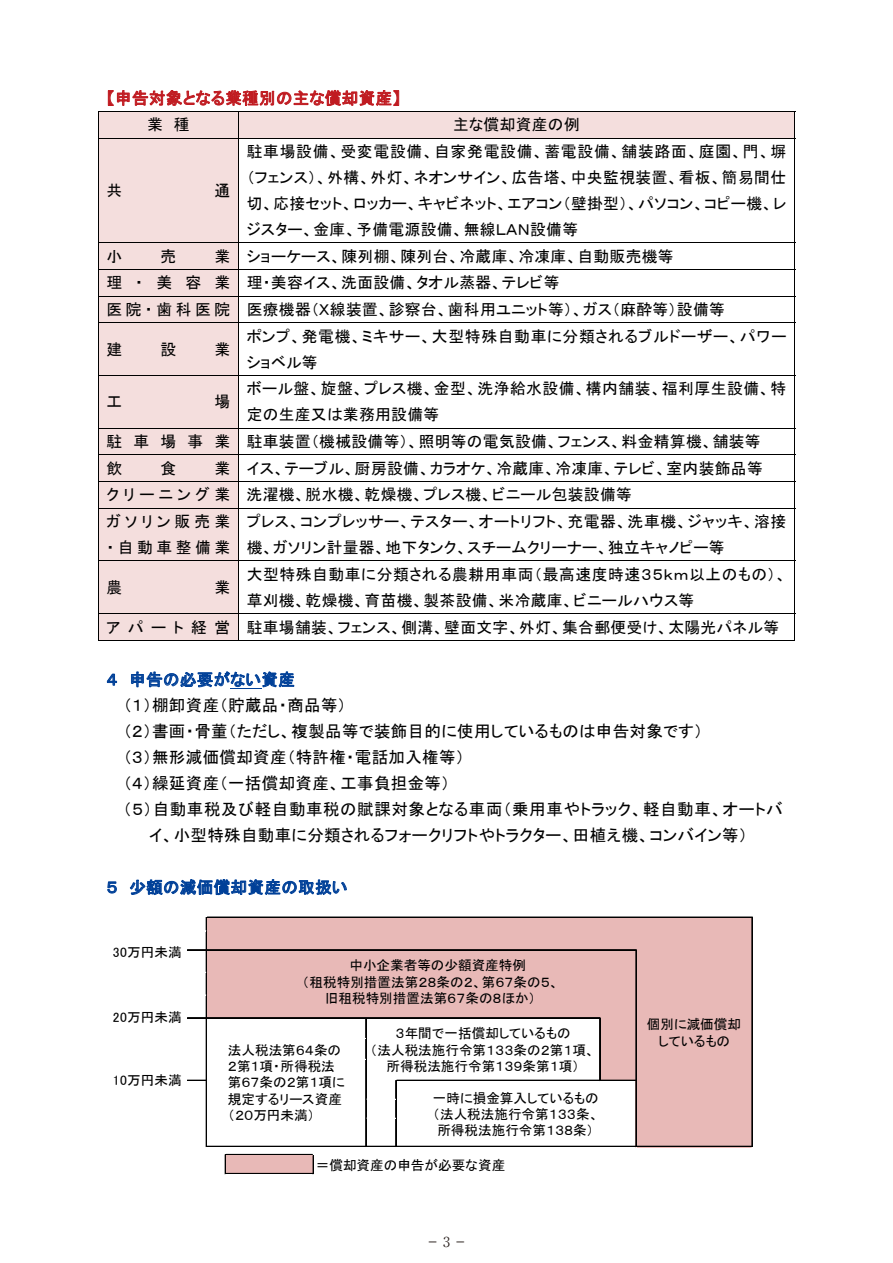
<style>
.page{position:relative;width:893px;height:1263px;background:#fff}
.page>*{position:absolute;margin:0;border:0;box-sizing:border-box;transform-origin:0 0}
.t1{font:16.5px "MS P Gothic";letter-spacing:.02em;color:#000}
.t2{font:16.5px "MS P Gothic";letter-spacing:.04em;color:#000}
.t3{font:16.5px "MS P Gothic";letter-spacing:.025em;color:#004098}
.t4{font:16.5px "MS P Gothic";letter-spacing:.025em;color:#c01b21}
.t5{font:15.75px/26px "MS P Gothic";letter-spacing:.025em;color:#000}
.t6{font:500 13.8px "Ryumin Pr 6";color:#221815}
.t7{font:13.65px/16.4px "MS P Gothic";color:#000;text-align:center}
.s1{font-weight:300}
</style>
<div class="page">
<div style="left:99px;top:112px;width:139px;height:26px;background:#f4dedd"></div>
<div style="left:247px;top:112px;width:540px;height:26px;background:#f4dedd"></div>
<hr style="left:98px;top:111px;width:697px;height:1px;background:#000">
<svg style="left:98px;top:112px;width:1px;height:26px"></svg>
<svg style="left:108px;top:90px;width:291px;height:48px"></svg>
<svg style="left:794px;top:112px;width:1px;height:26px"></svg>
<div style="left:99px;top:138px;width:139px;height:104px;background:#f4dedd"></div>
<hr style="left:98px;top:138px;width:697px;height:1px;background:#000">
<hr style="left:98px;top:138px;width:1px;height:104px;background:#000">
<hr style="left:238px;top:138px;width:1px;height:104px;background:#000">
<hr style="left:794px;top:138px;width:1px;height:104px;background:#000">
<div style="left:99px;top:243px;width:139px;height:26px;background:#f4dedd"></div>
<hr style="left:98px;top:242px;width:697px;height:1px;background:#000">
<div style="left:99px;top:270px;width:139px;height:26px;background:#f4dedd"></div>
<hr style="left:98px;top:269px;width:697px;height:1px;background:#000">
<div style="left:99px;top:296px;width:139px;height:26px;background:#f4dedd"></div>
<hr style="left:98px;top:296px;width:697px;height:1px;background:#000">
<svg style="left:98px;top:243px;width:1px;height:79px"></svg>
<svg style="left:238px;top:243px;width:1px;height:79px"></svg>
<svg style="left:794px;top:243px;width:1px;height:79px"></svg>
<div style="left:99px;top:323px;width:139px;height:52px;background:#f4dedd"></div>
<hr style="left:98px;top:322px;width:697px;height:1px;background:#000">
<hr style="left:98px;top:323px;width:1px;height:52px;background:#000">
<hr style="left:238px;top:323px;width:1px;height:52px;background:#000">
<hr style="left:794px;top:323px;width:1px;height:52px;background:#000">
<div style="left:99px;top:376px;width:139px;height:52px;background:#f4dedd"></div>
<hr style="left:98px;top:375px;width:697px;height:1px;background:#000">
<hr style="left:98px;top:376px;width:1px;height:52px;background:#000">
<hr style="left:238px;top:376px;width:1px;height:52px;background:#000">
<hr style="left:794px;top:376px;width:1px;height:52px;background:#000">
<div style="left:99px;top:428px;width:139px;height:26px;background:#f4dedd"></div>
<hr style="left:98px;top:428px;width:697px;height:1px;background:#000">
<div style="left:99px;top:455px;width:139px;height:26px;background:#f4dedd"></div>
<hr style="left:98px;top:454px;width:697px;height:1px;background:#000">
<div style="left:99px;top:482px;width:139px;height:26px;background:#f4dedd"></div>
<hr style="left:98px;top:481px;width:697px;height:1px;background:#000">
<svg style="left:98px;top:429px;width:1px;height:79px"></svg>
<svg style="left:238px;top:429px;width:1px;height:79px"></svg>
<svg style="left:794px;top:429px;width:1px;height:79px"></svg>
<div style="left:99px;top:509px;width:139px;height:51px;background:#f4dedd"></div>
<hr style="left:98px;top:508px;width:697px;height:1px;background:#000">
<hr style="left:98px;top:509px;width:1px;height:51px;background:#000">
<hr style="left:238px;top:509px;width:1px;height:51px;background:#000">
<hr style="left:794px;top:509px;width:1px;height:51px;background:#000">
<div style="left:99px;top:561px;width:139px;height:52px;background:#f4dedd"></div>
<hr style="left:98px;top:560px;width:697px;height:1px;background:#000">
<hr style="left:98px;top:561px;width:1px;height:52px;background:#000">
<hr style="left:238px;top:561px;width:1px;height:52px;background:#000">
<hr style="left:794px;top:561px;width:1px;height:52px;background:#000">
<div style="left:99px;top:614px;width:139px;height:26px;background:#f4dedd"></div>
<hr style="left:98px;top:613px;width:697px;height:1px;background:#000">
<svg style="left:98px;top:614px;width:1px;height:26px"></svg>
<hr style="left:98px;top:640px;width:140px;height:1px;background:#000">
<svg style="left:238px;top:614px;width:1px;height:27px"></svg>
<hr style="left:239px;top:640px;width:555px;height:1px;background:#000">
<svg style="left:794px;top:614px;width:1px;height:27px"></svg>
<svg style="left:107px;top:674px;width:10px;height:11px"></svg>
<svg style="left:131px;top:671px;width:163px;height:16px"></svg>
<hr style="left:230px;top:688px;width:31px;height:1px;background:#004098">
<svg style="left:107px;top:881px;width:10px;height:12px"></svg>
<svg style="left:130px;top:879px;width:217px;height:16px"></svg>
<div style="left:206px;top:917px;width:547px;height:101px;background:#e8b9b7"></div>
<div style="left:600px;top:1018px;width:153px;height:63px;background:#e8b9b7"></div>
<div style="left:636px;top:1080px;width:117px;height:67px;background:#e8b9b7"></div>
<div style="left:225px;top:1154px;width:89px;height:20px;background:#e8b9b7"></div>
<svg style="left:187px;top:1080px;width:19px;height:1px"></svg>
<hr style="left:206px;top:917px;width:1px;height:230px;background:#000">
<hr style="left:365px;top:1018px;width:1px;height:129px;background:#000">
<hr style="left:366px;top:1018px;width:1px;height:129px;background:#000">
<hr style="left:395px;top:1080px;width:1px;height:67px;background:#000">
<hr style="left:396px;top:1080px;width:1px;height:67px;background:#000">
<hr style="left:599px;top:1018px;width:1px;height:63px;background:#000">
<hr style="left:600px;top:1018px;width:1px;height:63px;background:#000">
<hr style="left:636px;top:950px;width:1px;height:197px;background:#000">
<hr style="left:752px;top:918px;width:1px;height:229px;background:#000">
<hr style="left:226px;top:1154px;width:88px;height:1px;background:#000">
<hr style="left:226px;top:1173px;width:88px;height:1px;background:#000">
<svg style="left:225px;top:1154px;width:1px;height:21px"></svg>
<svg style="left:313px;top:1154px;width:1px;height:21px"></svg>
<hr style="left:207px;top:917px;width:546px;height:1px;background:#000">
<hr style="left:187px;top:949px;width:450px;height:1px;background:#000">
<hr style="left:187px;top:950px;width:450px;height:1px;background:#000">
<hr style="left:187px;top:1017px;width:413px;height:1px;background:#000">
<hr style="left:187px;top:1018px;width:414px;height:1px;background:#000">
<hr style="left:396px;top:1080px;width:241px;height:1px;background:#000">
<hr style="left:207px;top:1146px;width:546px;height:1px;background:#000">
<p class="t4" style="left:106px;top:90px;width:296px">【申告対象となる業種別の主な償却資産】</p>
<p class="t5" style="left:147px;top:112px;width:44px">業 種</p>
<p class="t5" style="left:453px;top:112px;width:128px">主な償却資産の例</p>
<p class="t5" style="left:106px;top:177px;width:17px">共</p>
<p class="t5" style="left:214px;top:177px;width:17px">通</p>
<p class="t5" style="left:247px;top:138px;width:541px;text-align:justify">駐車場設備、受変電設備、自家発電設備、蓄電設備、舗装路面、庭園、門、塀（フェンス）、外構、外灯、ネオンサイン、広告塔、中央監視装置、看板、簡易間仕切、応接セット、ロッカー、キャビネット、エアコン（壁掛型）、パソコン、コピー機、レジスター、金庫、予備電源設備、無線ＬＡＮ設備等</p>
<p class="t5" style="left:106px;top:243px;width:620px;line-height:26.7px;text-indent:108px">業 ショーケース、陳列棚、陳列台、冷蔵庫、冷凍庫、自動販売機等<br>理 ・ 美 容 業 理・美容イス、洗面設備、タオル蒸器、テレビ等<br>医院・歯科医院 医療機器（Ｘ線装置、診察台、歯科用ユニット等）、ガス（麻酔等）設備等</p>
<p class="t5" style="left:106px;top:336px;width:17px">建</p>
<p class="t5" style="left:160px;top:336px;width:17px">設</p>
<p class="t5" style="left:214px;top:336px;width:17px">業</p>
<p class="t5" style="left:106px;top:243px;width:17px">小</p>
<p class="t5" style="left:160px;top:243px;width:17px">売</p>
<p class="t5" style="left:247px;top:323px;width:541px">ポンプ、発電機、ミキサー、大型特殊自動車に分類されるブルドーザー、パワーショベル等</p>
<p class="t5" style="left:247px;top:376px;width:541px">ボール盤、旋盤、プレス機、金型、洗浄給水設備、構内舗装、福利厚生設備、特</p>
<p class="t5" style="left:247px;top:402px;width:194px">定の生産又は業務用設備等</p>
<p class="t5" style="left:106px;top:428px;width:656px">駐 車 場 事 業 駐車装置（機械設備等）、照明等の電気設備、フェンス、料金精算機、舗装等</p>
<p class="t5" style="left:106px;top:455px;width:17px">飲</p>
<p class="t5" style="left:160px;top:455px;width:17px">食</p>
<p class="t5" style="left:106px;top:389px;width:17px">工</p>
<p class="t5" style="left:214px;top:389px;width:17px">場</p>
<p class="t5" style="left:106px;top:455px;width:658px;line-height:26.4px;text-indent:108px">業 イス、テーブル、厨房設備、カラオケ、冷蔵庫、冷凍庫、テレビ、室内装飾品等クリーニング業 洗濯機、脱水機、乾燥機、プレス機、ビニール包装設備等<br>ガソリン販売業<br>・自動車整備業</p>
<p class="t5" style="left:247px;top:508px;width:541px">プレス、コンプレッサー、テスター、オートリフト、充電器、洗車機、ジャッキ、溶接機、ガソリン計量器、地下タンク、スチームクリーナー、独立キャノピー等</p>
<p class="t5" style="left:247px;top:561px;width:541px">大型特殊自動車に分類される農耕用車両（最高速度時速３５ｋｍ以上のもの）、</p>
<p class="t5" style="left:247px;top:587px;width:449px">草刈機、乾燥機、育苗機、製茶設備、米冷蔵庫、ビニールハウス等</p>
<p class="t5" style="left:106px;top:614px;width:674px">アパート経営 駐車場舗装、フェンス、側溝、壁面文字、外灯、集合郵便受け、太陽光パネル等</p>
<p class="t3" style="left:106px;top:671px;width:190px">４ 申告の必要がない資産</p>
<p class="t1" style="left:123px;top:697px;width:224px">（１）棚卸資産（貯蔵品・商品等）</p>
<p class="t1" style="left:123px;top:723px;width:581px">（２）書画・骨董（ただし、複製品等で装飾目的に使用しているものは申告対象です）</p>
<p class="t1" style="left:123px;top:749px;width:342px">（３）無形減価償却資産（特許権・電話加入権等）</p>
<p class="t1" style="left:123px;top:775px;width:328px">（４）繰延資産（一括償却資産、工事負担金等）</p>
<p class="t2" style="left:123px;top:801px;width:661px">（５）自動車税及び軽自動車税の賦課対象となる車両（乗用車やトラック、軽自動車、オートバ</p>
<p class="t1" style="left:149px;top:827px;width:600px">イ、小型特殊自動車に分類されるフォークリフトやトラクター、田植え機、コンバイン等）</p>
<p class="t3" style="left:106px;top:879px;width:243px">５ 少額の減価償却資産の取扱い</p>
<p class="t5" style="left:106px;top:574px;width:17px">農</p>
<p class="t5" style="left:214px;top:574px;width:17px">業</p>
<p class="t7" style="left:113px;top:944px;width:70px">30万円未満</p>
<p class="t7" style="left:113px;top:1009px;width:70px">20万円未満</p>
<p class="t7" style="left:113px;top:1071px;width:70px">10万円未満</p>
<p class="t7" style="left:349px;top:956px;width:178px">中小企業者等の少額資産特例</p>
<p class="t7" style="left:302px;top:974px;width:258px">（租税特別措置法第２８条の２、第６７条の５、</p>
<p class="t7" style="left:325px;top:990px;width:212px">旧租税特別措置法第６７条の８ほか）</p>
<p class="t7" style="left:228px;top:1042px;width:119px;text-align:left">法人税法第６４条の<br>２第１項・所得税法第６７条の２第１項に規定するリース資産（２０万円未満）</p>
<p class="t7" style="left:370px;top:1025px;width:226px">３年間で一括償却しているもの<br>（法人税法施行令第１３３条の２第１項、所得税法施行令第１３９条第１項）</p>
<p class="t7" style="left:433px;top:1089px;width:167px">一時に損金算入しているもの（法人税法施行令第１３３条、所得税法施行令第１３８条）</p>
<p class="t7" style="left:316px;top:1157px;width:191px">＝償却資産の申告が必要な資産</p>
<p class="t6" style="left:426px;top:1231px;width:43px">－<span class="s1">3</span>－</p>
<p class="t7" style="left:647px;top:1016px;width:96px">個別に減価償却しているもの</p>
</div>
